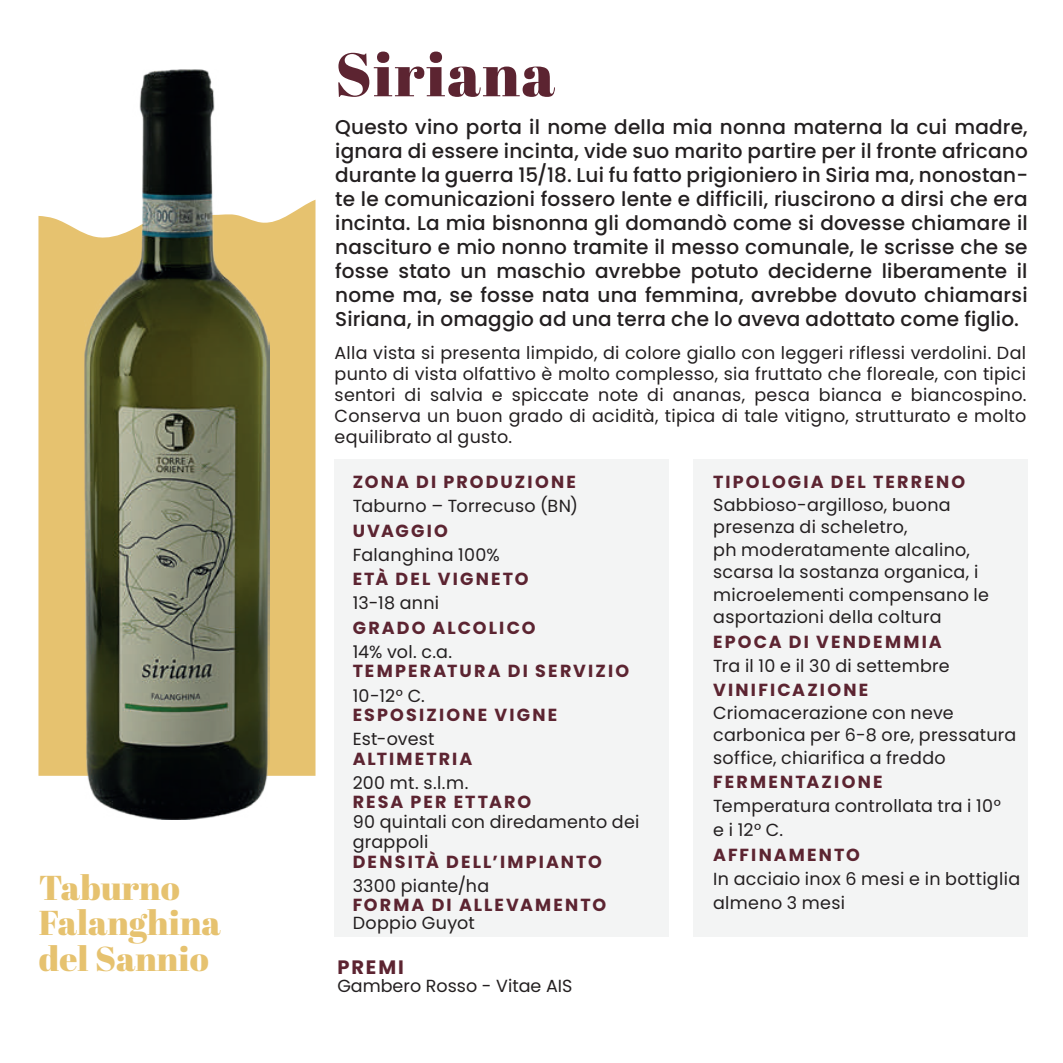
<style>
.page{position:relative;width:1063px;height:1063px;background:#fff}
.page>*{position:absolute;margin:0;border:0;box-sizing:border-box;transform-origin:0 0}
.t1{font:61.25px "Abril Fatface";letter-spacing:.025em;color:#5c2431}
.t2{font:34.5px/35.5px "Abril Fatface";color:#e6c26f}
.t3{font:500 20px/24px "Poppins";letter-spacing:.01em;color:#231f20;text-align:justify}
.t4{font:700 19.5px "Poppins";letter-spacing:.1em;color:#5c2431}
.t5{font:17.5px/22.5px "Poppins";letter-spacing:.015em;color:#231f20}
.t6{font:700 17.5px "Poppins";letter-spacing:.125em;color:#5c2431}
</style>
<div class="page">
<div style="left:693px;top:459px;width:335px;height:478px;background:#f3f4f4"></div>
<div style="left:335px;top:459px;width:334px;height:478px;background:#f3f4f4"></div>
<div style="left:38px;top:200px;width:278px;height:576px;background:#e6c26f"></div>
<img style="left:85px;top:69px;width:184px;height:751px">
<h2 class="t2" style="left:39px;top:869px;width:183px">Taburno<br>Falanghina del Sannio</h2>
<h1 class="t1" style="left:335px;top:31px;width:221px">Siriana</h1>
<p class="t3" style="left:335px;top:115px;width:694px">Questo vino porta il nome della mia nonna materna la cui madre, ignara di essere incinta, vide suo marito partire per il fronte africano durante la guerra 15/18. Lui fu fatto prigioniero in Siria ma, nonostan&shy;te le comunicazioni fossero lente e difficili, riuscirono a dirsi che era incinta. La mia bisnonna gli domandò come si dovesse chiamare il nascituro e mio nonno tramite il messo comunale, le scrisse che se fosse stato un maschio avrebbe potuto deciderne liberamente il nome ma, se fosse nata una femmina, avrebbe dovuto chiamarsi Siriana, in omaggio ad una terra che lo aveva adottato come figlio.</p>
<p class="t5" style="left:335px;top:342px;width:693px;line-height:21px;text-align:justify">Alla vista si presenta limpido, di colore giallo con leggeri riflessi verdolini. Dal punto di vista olfattivo è molto complesso, sia fruttato che floreale, con tipici sentori di salvia e spiccate note di ananas, pesca bianca e biancospino.<br>Conserva un buon grado di acidità, tipica di tale vitigno, strutturato e molto equilibrato al gusto.</p>
<p class="t6" style="left:353px;top:472px;width:225px">ZONA DI PRODUZIONE</p>
<p class="t5" style="left:353px;top:495px;width:227px">Taburno – Torrecuso (BN)</p>
<p class="t6" style="left:353px;top:520px;width:97px">UVAGGIO</p>
<p class="t5" style="left:353px;top:544px;width:149px">Falanghina 100%</p>
<p class="t6" style="left:353px;top:569px;width:177px">ETÀ DEL VIGNETO</p>
<p class="t5" style="left:353px;top:592px;width:88px">13-18 anni</p>
<p class="t6" style="left:353px;top:617px;width:184px">GRADO ALCOLICO</p>
<p class="t5" style="left:353px;top:641px;width:101px">14% vol. c.a.</p>
<p class="t6" style="left:353px;top:661px;width:278px">TEMPERATURA DI SERVIZIO</p>
<p class="t5" style="left:353px;top:684px;width:74px">10-12° C.</p>
<p class="t6" style="left:353px;top:705px;width:206px">ESPOSIZIONE VIGNE</p>
<p class="t5" style="left:353px;top:728px;width:83px">Est-ovest</p>
<p class="t6" style="left:353px;top:748px;width:121px">ALTIMETRIA</p>
<p class="t5" style="left:353px;top:772px;width:117px">200 mt. s.l.m.</p>
<p class="t6" style="left:353px;top:792px;width:180px">RESA PER ETTARO</p>
<p class="t5" style="left:353px;top:812px;width:288px;line-height:20px">90 quintali con diredamento dei grappoli</p>
<p class="t6" style="left:353px;top:851px;width:251px">DENSITÀ DELL’IMPIANTO</p>
<p class="t5" style="left:353px;top:875px;width:138px">3300 piante/ha</p>
<p class="t6" style="left:353px;top:895px;width:255px">FORMA DI ALLEVAMENTO</p>
<p class="t5" style="left:353px;top:912px;width:124px">Doppio Guyot</p>
<p class="t6" style="left:713px;top:472px;width:254px">TIPOLOGIA DEL TERRENO</p>
<p class="t5" style="left:713px;top:494px;width:277px">Sabbioso-argilloso, buona presenza di scheletro,<br>ph moderatamente alcalino, scarsa la sostanza organica, i microelementi compensano le asportazioni della coltura</p>
<p class="t6" style="left:713px;top:631px;width:230px">EPOCA DI VENDEMMIA</p>
<p class="t5" style="left:713px;top:655px;width:238px">Tra il 10 e il 30 di settembre</p>
<p class="t6" style="left:713px;top:680px;width:157px">VINIFICAZIONE</p>
<p class="t5" style="left:713px;top:701px;width:305px">Criomacerazione con neve carbonica per 6-8 ore, pressatura soffice, chiarifica a freddo</p>
<p class="t6" style="left:713px;top:772px;width:171px">FERMENTAZIONE</p>
<p class="t5" style="left:713px;top:794px;width:289px;line-height:24.2px">Temperatura controllata tra i 10° e i 12° C.</p>
<p class="t6" style="left:713px;top:844px;width:148px">AFFINAMENTO</p>
<p class="t5" style="left:713px;top:867px;width:309px;line-height:24.2px">In acciaio inox 6 mesi e in bottiglia almeno 3 mesi</p>
<p class="t4" style="left:337px;top:955px;width:68px">PREMI</p>
<p class="t5" style="left:337px;top:974px;width:237px">Gambero Rosso - Vitae AIS</p>
</div>
